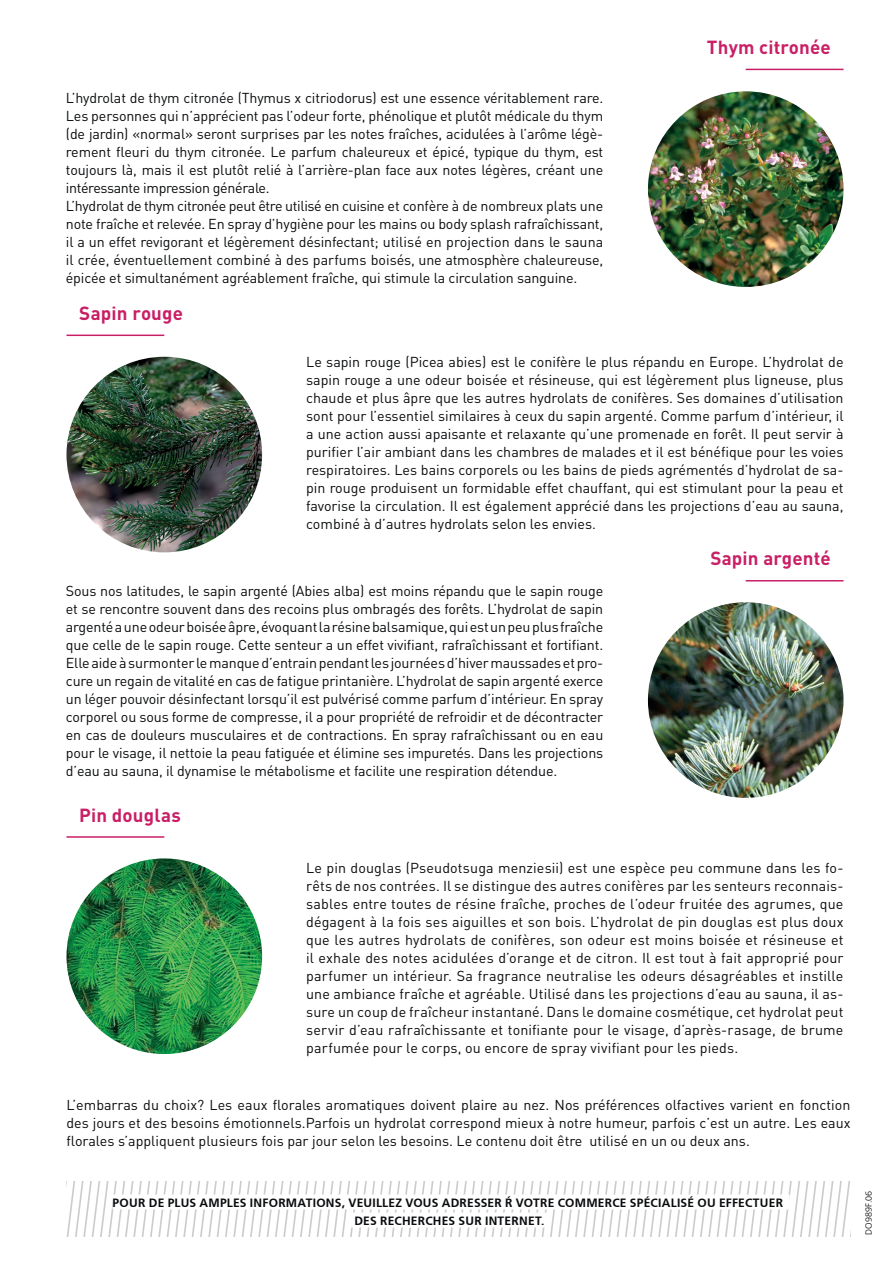
<style>
.page{position:relative;width:893px;height:1263px;background:#fff}
.page>*{position:absolute;margin:0;border:0;box-sizing:border-box;transform-origin:0 0}
.t1{font:700 18.75px "DIN Pro";letter-spacing:.01em;color:#c91f66}
.t2{font:14.25px/18px "DIN Pro";letter-spacing:-.01em;color:#090b0d;text-align:justify}
.t3{font:700 12px/18px "Frutiger CE";letter-spacing:.02em;color:#090b0d;text-align:center}
.t4{font:300 9px "Frutiger LT Std";color:#090b0d}
</style>
<div class="page">
<img style="left:648px;top:91px;width:195px;height:196px;border-radius:98px">
<svg style="left:67px;top:1181px;width:783px;height:55px"></svg>
<div style="left:113px;top:1194px;width:677px;height:15px;background:#fff"></div>
<div style="left:351px;top:1212px;width:197px;height:15px;background:#fff"></div>
<img style="left:67px;top:357px;width:195px;height:195px;border-radius:98px">
<hr style="left:67px;top:335px;width:97px;height:1px;background:#c91f66">
<img style="left:648px;top:602px;width:195px;height:196px;border-radius:98px">
<hr style="left:746px;top:580px;width:97px;height:1px;background:#c91f66">
<hr style="left:746px;top:69px;width:97px;height:1px;background:#c91f66">
<img style="left:67px;top:858px;width:195px;height:196px;border-radius:98px">
<hr style="left:67px;top:836px;width:97px;height:2px;background:#c91f66">
<p class="t2" style="left:66px;top:88px;width:539px;text-align:left">L’hydrolat de thym citronée (Thymus x citriodorus) est une essence véritablement rare.<br>Les personnes qui n’apprécient pas l’odeur forte, phénolique et plutôt médicale du thym (de jardin) «normal» seront surprises par les notes fraîches, acidulées à l’arôme légè&shy;rement fleuri du thym citronée. Le parfum chaleureux et épicé, typique du thym, est toujours là, mais il est plutôt relié à l’arrière-plan face aux notes légères, créant une intéressante impression générale.<br>L’hydrolat de thym citronée peut être utilisé en cuisine et confère à de nombreux plats une note fraîche et relevée. En spray d’hygiène pour les mains ou body splash rafraîchissant, il a un effet revigorant et légèrement désinfectant; utilisé en projection dans le sauna il crée, éventuellement combiné à des parfums boisés, une atmosphère chaleureuse, épicée et simultanément agréablement fraîche, qui stimule la circulation sanguine.</p>
<h1 class="t1" style="left:79px;top:300px;width:105px">Sapin rouge</h1>
<h1 class="t1" style="left:707px;top:35px;width:125px">Thym citronée</h1>
<p class="t2" style="left:306px;top:352px;width:539px">Le sapin rouge (Picea abies) est le conifère le plus répandu en Europe. L’hydrolat de sapin rouge a une odeur boisée et résineuse, qui est légèrement plus ligneuse, plus chaude et plus âpre que les autres hydrolats de conifères. Ses domaines d’utilisation sont pour l’essentiel similaires à ceux du sapin argenté. Comme parfum d’intérieur, il a une action aussi apaisante et relaxante qu’une promenade en forêt. Il peut servir à purifier l’air ambiant dans les chambres de malades et il est bénéfique pour les voies respiratoires. Les bains corporels ou les bains de pieds agrémentés d’hydrolat de sa&shy;pin rouge produisent un formidable effet chauffant, qui est stimulant pour la peau et favorise la circulation. Il est également apprécié dans les projections d’eau au sauna, combiné à d’autres hydrolats selon les envies.</p>
<p class="t2" style="left:66px;top:582px;width:539px">Sous nos latitudes, le sapin argenté (Abies alba) est moins répandu que le sapin rouge et se rencontre souvent dans des recoins plus ombragés des forêts. L’hydrolat de sapin argenté a une odeur boisée âpre, évoquant la résine balsamique, qui est un peu plus fraîche que celle de le sapin rouge. Cette senteur a un effet vivifiant, rafraîchissant et fortifiant.<br>Elle aide à surmonter le manque d’entrain pendant les journées d’hiver maussades et pro&shy;cure un regain de vitalité en cas de fatigue printanière. L’hydrolat de sapin argenté exerce un léger pouvoir désinfectant lorsqu’il est pulvérisé comme parfum d’intérieur. En spray corporel ou sous forme de compresse, il a pour propriété de refroidir et de décontracter en cas de douleurs musculaires et de contractions. En spray rafraîchissant ou en eau pour le visage, il nettoie la peau fatiguée et élimine ses impuretés. Dans les projections d’eau au sauna, il dynamise le métabolisme et facilite une respiration détendue.</p>
<h1 class="t1" style="left:79px;top:802px;width:103px">Pin douglas</h1>
<h1 class="t1" style="left:710px;top:546px;width:122px">Sapin argenté</h1>
<p class="t2" style="left:306px;top:859px;width:539px">Le pin douglas (Pseudotsuga menziesii) est une espèce peu commune dans les fo&shy;rêts de nos contrées. Il se distingue des autres conifères par les senteurs reconnais&shy;sables entre toutes de résine fraîche, proches de l’odeur fruitée des agrumes, que dégagent à la fois ses aiguilles et son bois. L’hydrolat de pin douglas est plus doux que les autres hydrolats de conifères, son odeur est moins boisée et résineuse et il exhale des notes acidulées d’orange et de citron. Il est tout à fait approprié pour parfumer un intérieur. Sa fragrance neutralise les odeurs désagréables et instille une ambiance fraîche et agréable. Utilisé dans les projections d’eau au sauna, il as&shy;sure un coup de fraîcheur instantané. Dans le domaine cosmétique, cet hydrolat peut servir d’eau rafraîchissante et tonifiante pour le visage, d’après-rasage, de brume parfumée pour le corps, ou encore de spray vivifiant pour les pieds.</p>
<p class="t2" style="left:67px;top:1095px;width:785px">L’embarras du choix? Les eaux florales aromatiques doivent plaire au nez. Nos préférences olfactives varient en fonction des jours et des besoins émotionnels.Parfois un hydrolat correspond mieux à notre humeur, parfois c’est un autre. Les eaux florales s’appliquent plusieurs fois par jour selon les besoins. Le contenu doit être utilisé en un ou deux ans.</p>
<p class="t3" style="left:113px;top:1193px;width:672px">POUR DE PLUS AMPLES INFORMATIONS, VEUILLEZ VOUS ADRESSER À VOTRE COMMERCE SPÉCIALISÉ OU EFFECTUER<br>DES RECHERCHES SUR INTERNET.</p>
<p class="t4" style="left:864px;top:1234px;width:46px;rotate:-90deg">DO989F.06</p>
</div>
